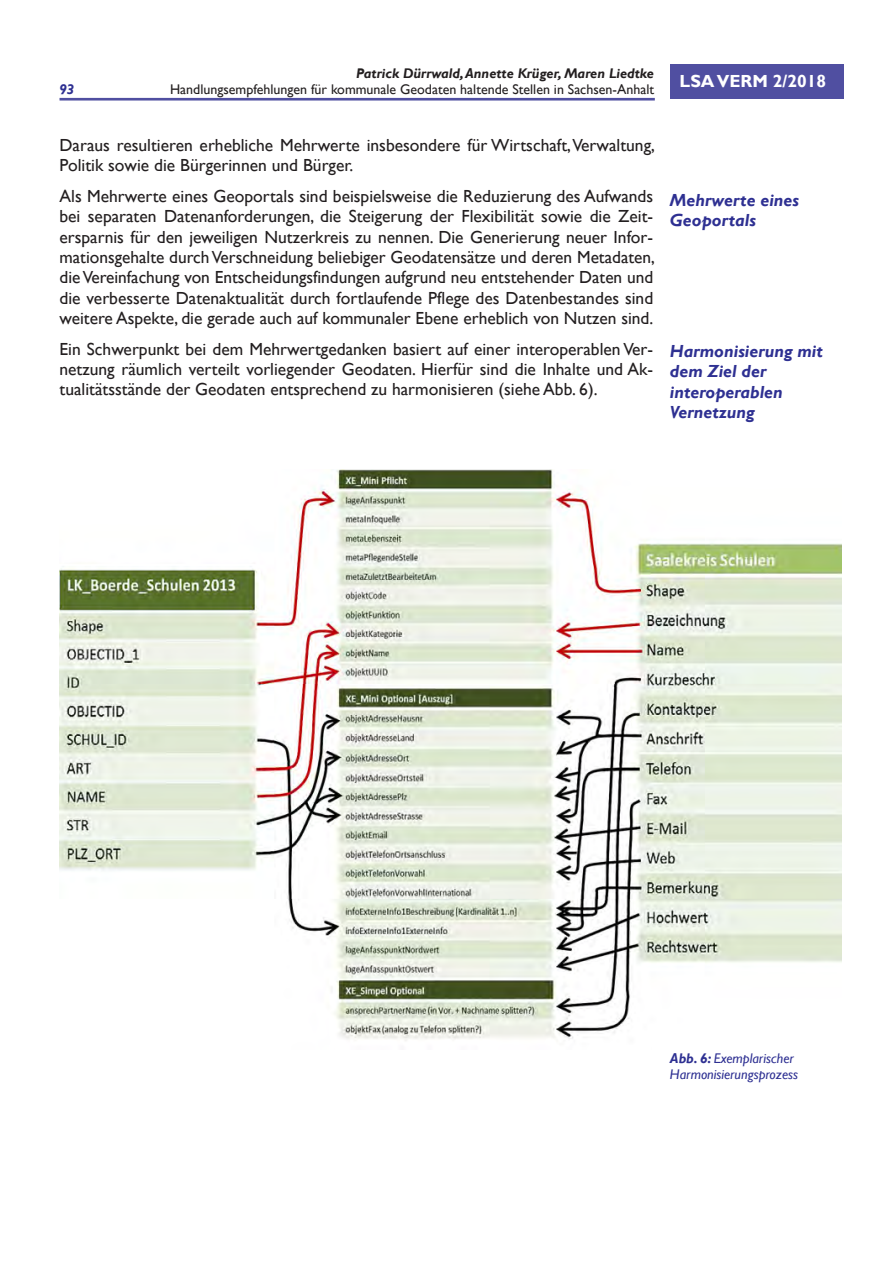
<style>
.page{position:relative;width:888px;height:1270px;background:#fff}
.page>*{position:absolute;margin:0;border:0;box-sizing:border-box;transform-origin:0 0}
.t1{font:17.5px/20.3px "Gill Sans";color:#231f20;text-align:justify}
.t2{font:italic 700 17.5px/20.3px "Gill Sans";color:#2e3092}
.t3{font:700 17.5px "Gill Sans";color:#fff}
.t4{font:14px "Gill Sans";color:#231f20}
.t5{font:italic 700 14px "Gill Sans";color:#231f20}
.t6{font:italic 14px/16.3px "Gill Sans";color:#2e3092}
.t7{font:italic 700 14px "Gill Sans";color:#2e3092}
.s1{font-weight:700}
</style>
<div class="page">
<div style="left:670px;top:64px;width:173px;height:35px;background:#504fa1"></div>
<hr style="left:60px;top:98px;width:595px;height:3px;background:#504fa1">
<img style="left:60px;top:469px;width:782px;height:572px">
<p class="t7" style="left:60px;top:81px;width:16px">93</p>
<p class="t5" style="left:356px;top:65px;width:299px">Patrick Dürrwald,Annette Krüger, Maren Liedtke</p>
<p class="t4" style="left:170px;top:81px;width:485px">Handlungsempfehlungen für kommunale Geodaten haltende Stellen in Sachsen-Anhalt</p>
<p class="t3" style="left:680px;top:70px;width:148px">LSA VERM 2/2018</p>
<p class="t1" style="left:60px;top:135px;width:597px">Daraus resultieren erhebliche Mehrwerte insbesondere für Wirtschaft,Verwaltung,<br>Politik sowie die Bürgerinnen und Bürger.</p>
<p class="t1" style="left:60px;top:186px;width:597px">Als Mehrwerte eines Geoportals sind beispielsweise die Reduzierung des Aufwands bei separaten Datenanforderungen, die Steigerung der Flexibilität sowie die Zeit&shy;ersparnis für den jeweiligen Nutzerkreis zu nennen. Die Generierung neuer Infor&shy;mationsgehalte durch Verschneidung beliebiger Geodatensätze und deren Metadaten, die Vereinfachung von Entscheidungsfindungen aufgrund neu entstehender Daten und die verbesserte Datenaktualität durch fortlaufende Pflege des Datenbestandes sind weitere Aspekte, die gerade auch auf kommunaler Ebene erheblich von Nutzen sind.</p>
<p class="t1" style="left:60px;top:339px;width:595px">Ein Schwerpunkt bei dem Mehrwertgedanken basiert auf einer interoperablen Ver&shy;netzung räumlich verteilt vorliegender Geodaten. Hierfür sind die Inhalte und Ak&shy;tualitätsstände der Geodaten entsprechend zu harmonisieren (siehe Abb. 6).</p>
<p class="t2" style="left:670px;top:190px;width:131px">Mehrwerte eines<br>Geoportals</p>
<p class="t2" style="left:670px;top:341px;width:154px">Harmonisierung mit dem Ziel der interoperablen<br>Vernetzung</p>
<p class="t6" style="left:670px;top:1050px;width:130px"><span class="s1">Abb. 6:</span> Exemplarischer<br>Harmonisierungsprozess</p>
</div>
